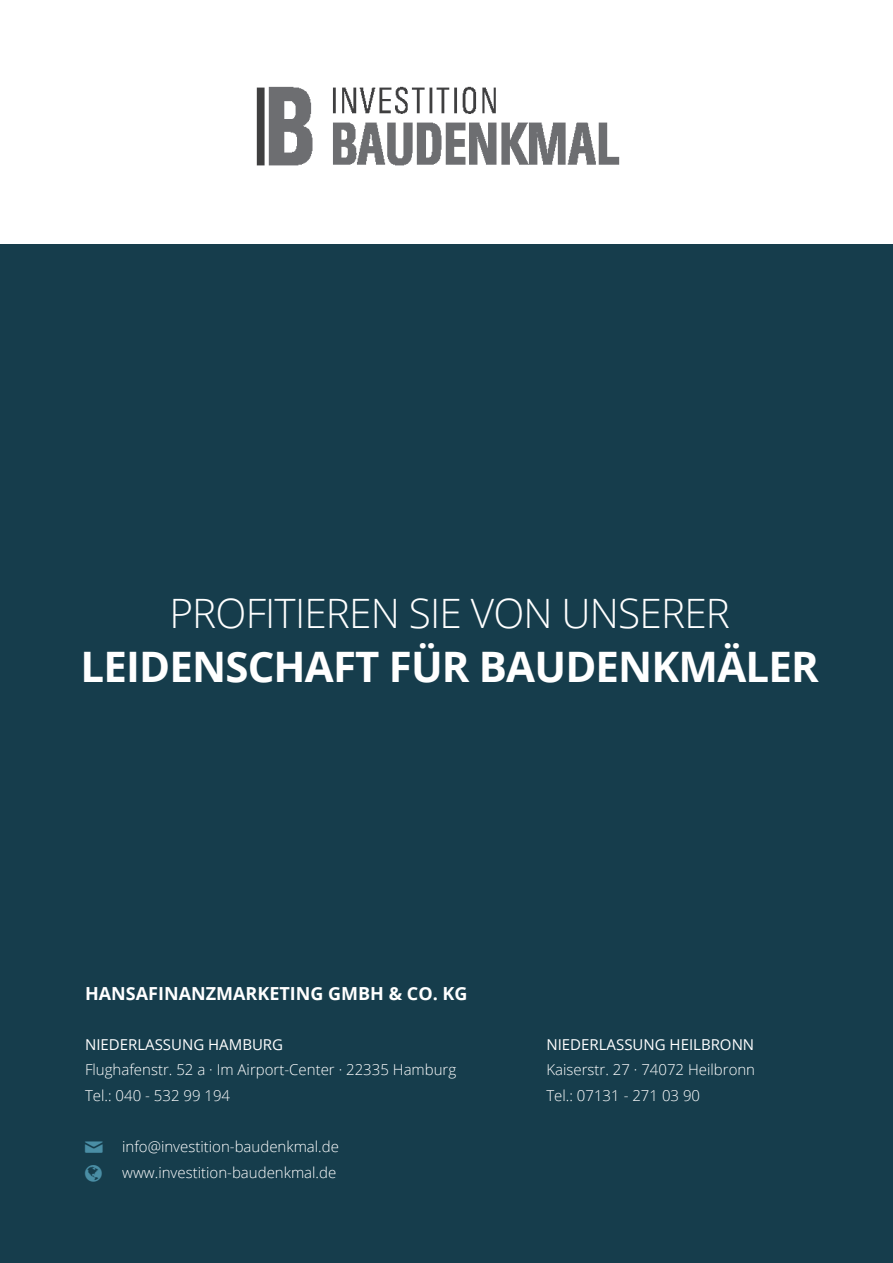
<style>
.page{position:relative;width:893px;height:1263px;background:#fff}
.page>*{position:absolute;margin:0;border:0;box-sizing:border-box;transform-origin:0 0}
.t1{font:700 42px "Open Sans";letter-spacing:-.02em;color:#fff}
.t2{font:300 40.5px "Open Sans";letter-spacing:-.02em;color:#fff}
.t3{font:700 18px "Open Sans";color:#fff}
.t4{font:300 15px/25.5px "Open Sans";color:#fff}
.t5{font:15px "Open Sans";color:#fff}
</style>
<div class="page">
<div style="left:0;top:244px;width:893px;height:1019px;background:#163d4c"></div>
<img style="left:256px;top:86px;width:364px;height:80px">
<h2 class="t2" style="left:169px;top:597px;width:562px">PROFITIEREN SIE VON UNSERER</h2>
<h1 class="t1" style="left:81px;top:650px;width:740px">LEIDENSCHAFT FÜR BAUDENKMÄLER</h1>
<p class="t3" style="left:85px;top:986px;width:384px">HANSAFINANZMARKETING GMBH &amp; CO. KG</p>
<p class="t5" style="left:85px;top:1036px;width:200px">NIEDERLASSUNG HAMBURG</p>
<p class="t4" style="left:85px;top:1057px;width:373px">Flughafenstr. 52 a · Im Airport-Center · 22335 Hamburg<br>Tel.: 040 - 532 99 194</p>
<p class="t4" style="left:122px;top:1133px;width:218px">info@investition-baudenkmal.de www.investition-baudenkmal.de</p>
<p class="t5" style="left:546px;top:1036px;width:209px">NIEDERLASSUNG HEILBRONN</p>
<p class="t4" style="left:546px;top:1059px;width:210px">Kaiserstr. 27 · 74072 Heilbronn<br>Tel.: 07131 - 271 03 90</p>
</div>
